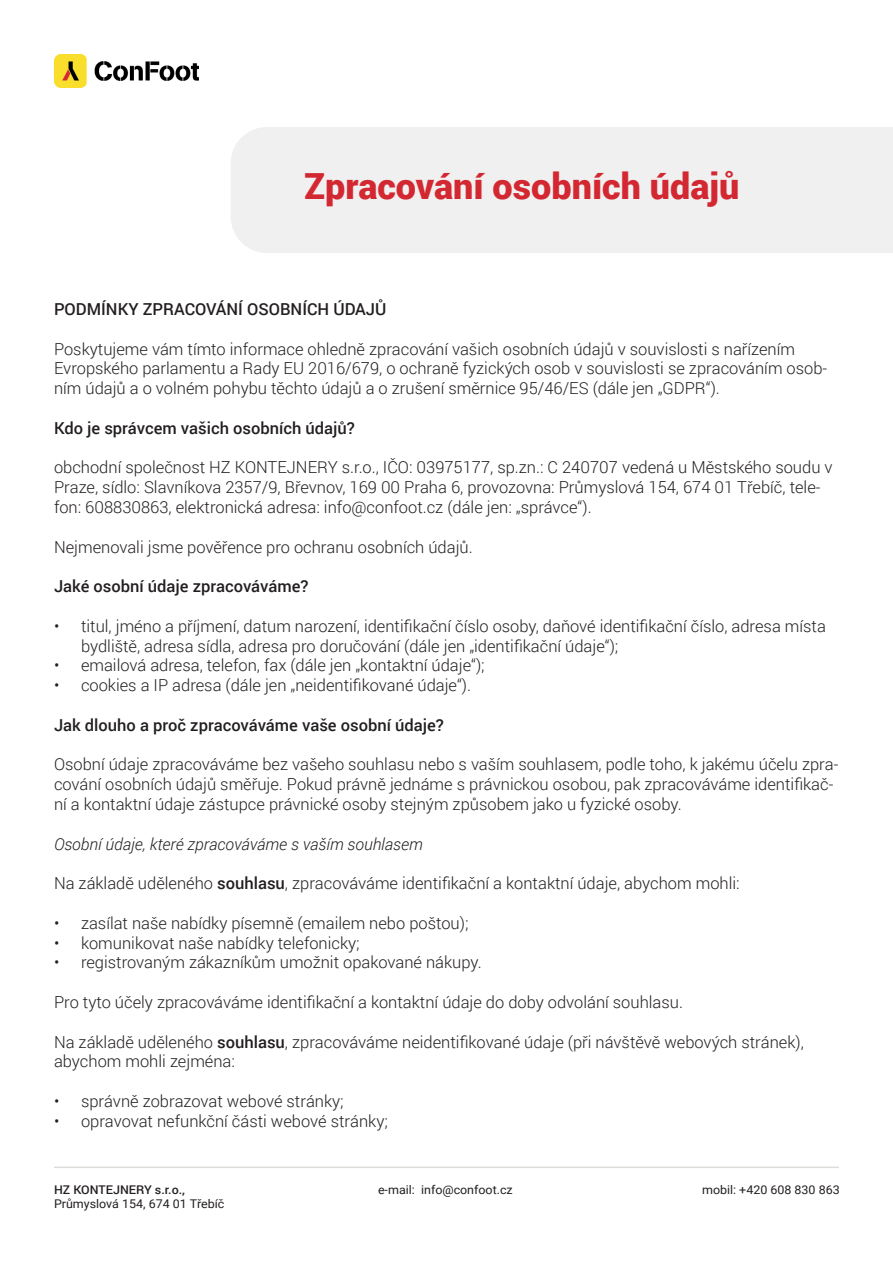
<style>
.page{position:relative;width:893px;height:1263px;background:#fff}
.page>*{position:absolute;margin:0;border:0;box-sizing:border-box;transform-origin:0 0}
.t1{font:900 36px "Roboto";color:#d32832}
.t2{font:300 16.5px/19.8px "Roboto";color:#231f20}
.t3{font:500 16.5px "Roboto";color:#231f20}
.t4{font:italic 300 16.5px "Roboto";color:#231f20}
.t5{font:12px "Roboto";color:#231f20;scale:1.04 1}
.t6{font:500 12px "Roboto";color:#231f20;scale:1.04 1}
.s1{font-weight:500}
</style>
<div class="page">
<div style="left:231px;top:127px;width:662px;height:126px;background:#eff0ef"></div>
<img style="left:55px;top:55px;width:144px;height:32px">
<hr style="left:54px;top:1166px;width:785px;height:2px;background:#ddddda">
<h1 class="t1" style="left:304px;top:161px;width:437px">Zpracování osobních údajů</h1>
<p class="t3" style="left:54px;top:297px;width:334px">PODMÍNKY ZPRACOVÁNÍ OSOBNÍCH ÚDAJŮ</p>
<p class="t2" style="left:54px;top:338px;width:775px">Poskytujeme vám tímto informace ohledně zpracování vašich osobních údajů v souvislosti s nařízením<br>Evropského parlamentu a Rady EU 2016/679, o ochraně fyzických osob v souvislosti se zpracováním osob&shy;ním údajů a o volném pohybu těchto údajů a o zrušení směrnice 95/46/ES (dále jen „GDPR“).</p>
<p class="t3" style="left:54px;top:416px;width:302px">Kdo je správcem vašich osobních údajů?</p>
<p class="t2" style="left:54px;top:457px;width:780px">obchodní společnost HZ KONTEJNERY s.r.o., IČO: 03975177, sp.zn.: C 240707 vedená u Městského soudu v<br>Praze, sídlo: Slavníkova 2357/9, Břevnov, 169 00 Praha 6, provozovna: Průmyslová 154, 674 01 Třebíč, tele&shy;fon: 608830863, elektronická adresa: info@confoot.cz (dále jen: „správce“).</p>
<p class="t2" style="left:54px;top:536px;width:420px">Nejmenovali jsme pověřence pro ochranu osobních údajů.</p>
<p class="t3" style="left:54px;top:575px;width:256px">Jaké osobní údaje zpracováváme?</p>
<p class="t2" style="left:81px;top:615px;width:746px;text-indent:-27px">• titul, jméno a příjmení, datum narození, identifikační číslo osoby, daňové identifikační číslo, adresa místa bydliště, adresa sídla, adresa pro doručování (dále jen „identifikační údaje“);</p>
<p class="t2" style="left:54px;top:655px;width:432px">• emailová adresa, telefon, fax (dále jen „kontaktní údaje“);</p>
<p class="t2" style="left:54px;top:675px;width:419px">• cookies a IP adresa (dále jen „neidentifikované údaje“).</p>
<p class="t3" style="left:54px;top:713px;width:391px">Jak dlouho a proč zpracováváme vaše osobní údaje?</p>
<p class="t2" style="left:54px;top:754px;width:786px">Osobní údaje zpracováváme bez vašeho souhlasu nebo s vaším souhlasem, podle toho, k jakému účelu zpra&shy;cování osobních údajů směřuje. Pokud právně jednáme s právnickou osobou, pak zpracováváme identifikač&shy;ní a kontaktní údaje zástupce právnické osoby stejným způsobem jako u fyzické osoby.</p>
<p class="t4" style="left:54px;top:832px;width:370px">Osobní údaje, které zpracováváme s vaším souhlasem</p>
<p class="t2" style="left:54px;top:873px;width:687px">Na základě uděleného <span class="s1">souhlasu</span>, zpracováváme identifikační a kontaktní údaje, abychom mohli:</p>
<p class="t2" style="left:54px;top:912px;width:416px">• zasílat naše nabídky písemně (emailem nebo poštou);</p>
<p class="t2" style="left:54px;top:932px;width:307px">• komunikovat naše nabídky telefonicky;</p>
<p class="t2" style="left:54px;top:952px;width:429px">• registrovaným zákazníkům umožnit opakované nákupy.</p>
<p class="t2" style="left:54px;top:992px;width:630px">Pro tyto účely zpracováváme identifikační a kontaktní údaje do doby odvolání souhlasu.</p>
<p class="t2" style="left:54px;top:1031px;width:751px">Na základě uděleného <span class="s1">souhlasu</span>, zpracováváme neidentifikované údaje (při návštěvě webových stránek), abychom mohli zejména:</p>
<p class="t2" style="left:54px;top:1091px;width:291px">• správně zobrazovat webové stránky;</p>
<p class="t2" style="left:54px;top:1110px;width:335px">• opravovat nefunkční části webové stránky;</p>
<p class="t6" style="left:54px;top:1181px;width:128px">HZ KONTEJNERY s.r.o.,</p>
<p class="t5" style="left:378px;top:1181px;width:131px">e-mail: info@confoot.cz</p>
<p class="t5" style="left:702px;top:1181px;width:134px">mobil: +420 608 830 863</p>
<p class="t5" style="left:54px;top:1195px;width:165px">Průmyslová 154, 674 01 Třebíč</p>
</div>
